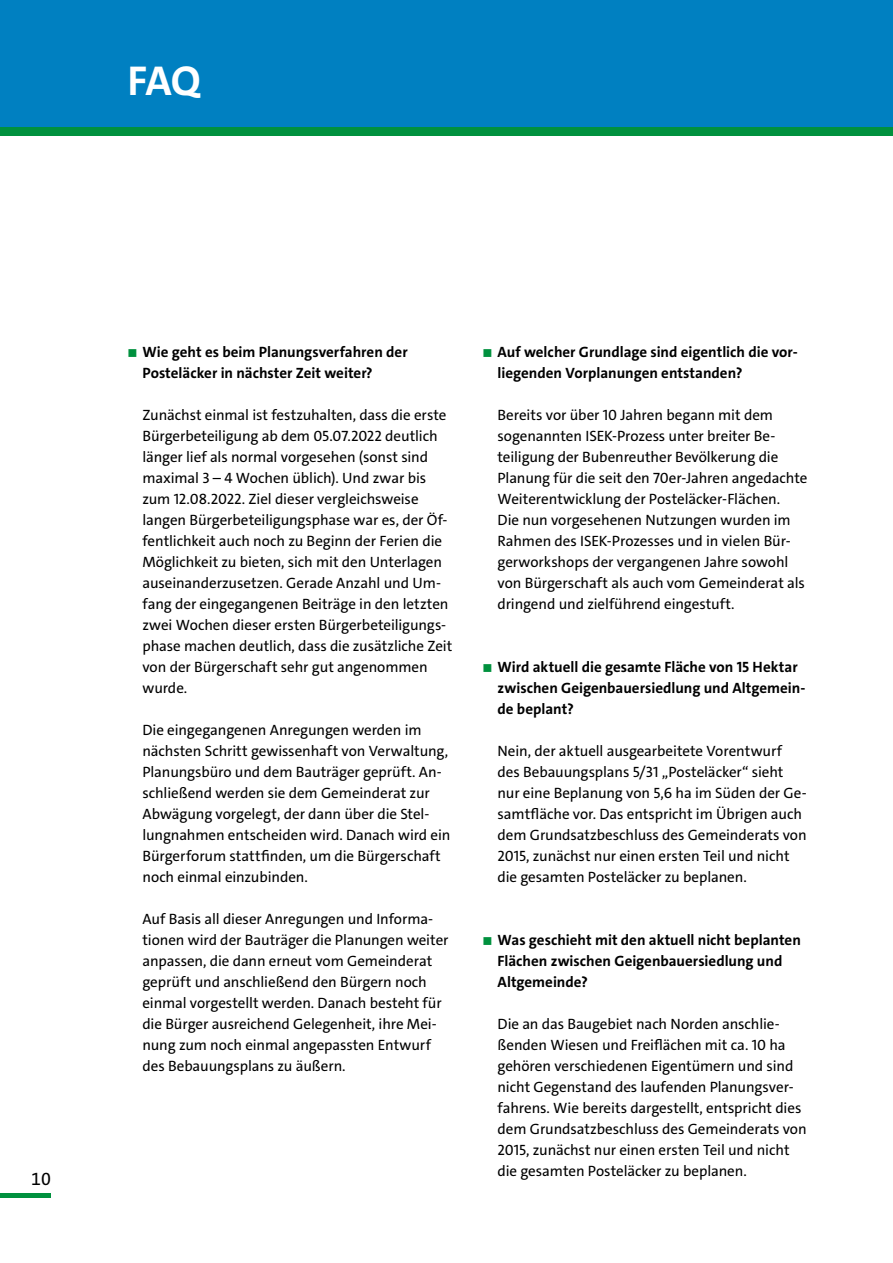
<style>
.page{position:relative;width:893px;height:1263px;background:#fff}
.page>*{position:absolute;margin:0;border:0;box-sizing:border-box;transform-origin:0 0}
.t1{font:700 42px "The Sans";color:#fff}
.t2{font:18px "The Sans Expert";color:#000}
.t3{font:15px/21px "The Sans";letter-spacing:-.005em;color:#000}
.t4{font:700 15px/21px "The Sans";color:#000}
</style>
<div class="page">
<div style="left:0;top:0;width:893px;height:128px;background:#0080c1"></div>
<div style="left:0;top:128px;width:893px;height:8px;background:#00913e"></div>
<div style="left:0;top:1193px;width:51px;height:5px;background:#00913e"></div>
<h1 class="t1" style="left:128px;top:54px;width:75px">FAQ</h1>
<p class="t2" style="left:31px;top:1167px;width:21px">10</p>
<p class="t4" style="left:142px;top:342px;width:267px">Wie geht es beim Planungsverfahren der<br>Posteläcker in nächster Zeit weiter?</p>
<p class="t3" style="left:142px;top:405px;width:311px">Zunächst einmal ist festzuhalten, dass die erste Bürgerbeteiligung ab dem 05.07.2022 deutlich länger lief als normal vorgesehen (sonst sind maximal 3 – 4 Wochen üblich). Und zwar bis zum 12.08.2022. Ziel dieser vergleichsweise langen Bürgerbeteiligungsphase war es, der Öf&shy;fentlichkeit auch noch zu Beginn der Ferien die Möglichkeit zu bieten, sich mit den Unterlagen auseinanderzusetzen. Gerade Anzahl und Um&shy;fang der eingegangenen Beiträge in den letzten zwei Wochen dieser ersten Bürgerbeteiligungs&shy;phase machen deutlich, dass die zusätzliche Zeit von der Bürgerschaft sehr gut angenommen wurde.</p>
<p class="t3" style="left:142px;top:720px;width:309px">Die eingegangenen Anregungen werden im nächsten Schritt gewissenhaft von Verwaltung, Planungsbüro und dem Bauträger geprüft. An&shy;schließend werden sie dem Gemeinderat zur Abwägung vorgelegt, der dann über die Stel&shy;lungnahmen entscheiden wird. Danach wird ein Bürgerforum stattfinden, um die Bürgerschaft noch einmal einzubinden.</p>
<p class="t3" style="left:142px;top:909px;width:308px">Auf Basis all dieser Anregungen und Informa&shy;tionen wird der Bauträger die Planungen weiter anpassen, die dann erneut vom Gemeinderat geprüft und anschließend den Bürgern noch einmal vorgestellt werden. Danach besteht für die Bürger ausreichend Gelegenheit, ihre Mei&shy;nung zum noch einmal angepassten Entwurf des Bebauungsplans zu äußern.</p>
<p class="t4" style="left:497px;top:342px;width:302px">Auf welcher Grundlage sind eigentlich die vor&shy;liegenden Vorplanungen entstanden?</p>
<p class="t3" style="left:497px;top:405px;width:311px">Bereits vor über 10 Jahren begann mit dem sogenannten ISEK-Prozess unter breiter Be&shy;teiligung der Bubenreuther Bevölkerung die Planung für die seit den 70er-Jahren angedachte Weiterentwicklung der Posteläcker-Flächen.<br>Die nun vorgesehenen Nutzungen wurden im Rahmen des ISEK-Prozesses und in vielen Bür&shy;gerworkshops der vergangenen Jahre sowohl von Bürgerschaft als auch vom Gemeinderat als dringend und zielführend eingestuft.</p>
<p class="t4" style="left:497px;top:657px;width:309px">Wird aktuell die gesamte Fläche von 15 Hektar zwischen Geigenbauersiedlung und Altgemein&shy;de beplant?</p>
<p class="t3" style="left:497px;top:741px;width:311px">Nein, der aktuell ausgearbeitete Vorentwurf des Bebauungsplans 5/31 „Posteläcker“ sieht nur eine Beplanung von 5,6 ha im Süden der Ge&shy;samtfläche vor. Das entspricht im Übrigen auch dem Grundsatzbeschluss des Gemeinderats von 2015, zunächst nur einen ersten Teil und nicht die gesamten Posteläcker zu beplanen.</p>
<p class="t4" style="left:497px;top:930px;width:305px">Was geschieht mit den aktuell nicht beplanten<br>Flächen zwischen Geigenbauersiedlung und<br>Altgemeinde?</p>
<p class="t3" style="left:497px;top:1014px;width:311px">Die an das Baugebiet nach Norden anschlie&shy;ßenden Wiesen und Freiflächen mit ca. 10 ha gehören verschiedenen Eigentümern und sind nicht Gegenstand des laufenden Planungsver&shy;fahrens. Wie bereits dargestellt, entspricht dies dem Grundsatzbeschluss des Gemeinderats von 2015, zunächst nur einen ersten Teil und nicht die gesamten Posteläcker zu beplanen.</p>
</div>
